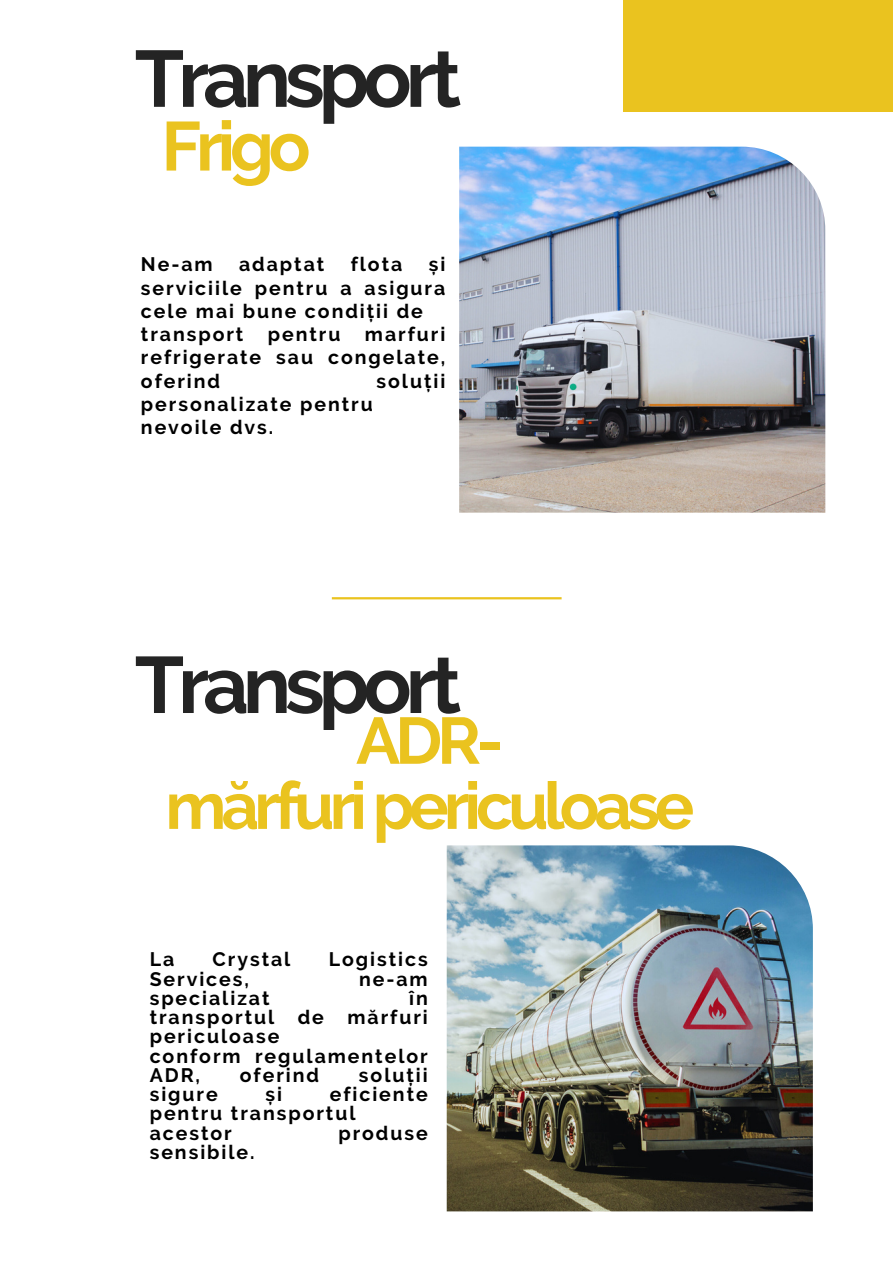
<style>
.page{position:relative;width:893px;height:1276px;background:#fff}
.page>*{position:absolute;margin:0;border:0;box-sizing:border-box;transform-origin:0 0}
.t1{font:700 79.8px "Raleway";letter-spacing:-.075em;color:#242424}
.t2{font:700 69.15px "Raleway";letter-spacing:-.075em;color:#eac31f}
.t3{font:700 65.55px "Raleway";letter-spacing:-.075em;color:#eac31f}
.t4{font:700 19.5px/23.2px "Raleway";letter-spacing:.1em;color:#000;text-align:justify}
</style>
<div class="page">
<img style="left:459px;top:147px;width:366px;height:366px">
<img style="left:446px;top:845px;width:366px;height:366px">
<div style="left:622px;top:0;width:270px;height:112px;background:#eac31f"></div>
<hr style="left:332px;top:597px;width:229px;height:2px;background:#eac31f">
<p class="t1" style="left:135px;top:32px;width:328px">Transport</p>
<p class="t2" style="left:161px;top:106px;width:150px">Frigo</p>
<p class="t4" style="left:141px;top:253px;width:73px">Ne-am</p>
<p class="t4" style="left:239px;top:253px;width:87px">adaptat</p>
<p class="t4" style="left:350px;top:253px;width:53px">flota</p>
<p class="t4" style="left:141px;top:253px;width:306px;text-indent:288px">și serviciile pentru a asigura cele mai bune condiții de</p>
<p class="t4" style="left:141px;top:323px;width:104px">transport</p>
<p class="t4" style="left:268px;top:323px;width:74px">pentru</p>
<p class="t4" style="left:141px;top:323px;width:306px;text-indent:224px">marfuri refrigerate sau congelate, oferind</p>
<p class="t4" style="left:376px;top:369px;width:70px">soluții</p>
<p class="t4" style="left:141px;top:392px;width:233px">personalizate pentru</p>
<p class="t4" style="left:141px;top:416px;width:134px">nevoile dvs.</p>
<p class="t1" style="left:135px;top:638px;width:328px">Transport</p>
<p class="t3" style="left:356px;top:702px;width:149px">ADR-</p>
<p class="t3" style="left:165px;top:767px;width:530px">mărfuri periculoase</p>
<p class="t4" style="left:150px;top:948px;width:26px">La</p>
<p class="t4" style="left:212px;top:948px;width:79px">Crystal</p>
<p class="t4" style="left:329px;top:948px;width:100px">Logistics</p>
<p class="t4" style="left:150px;top:967px;width:101px">Services,</p>
<p class="t4" style="left:359px;top:967px;width:70px">ne-am</p>
<p class="t4" style="left:150px;top:986px;width:121px">specializat</p>
<p class="t4" style="left:150px;top:988px;width:279px;line-height:19.2px;text-indent:259px">în transportul de mărfuri periculoase</p>
<p class="t4" style="left:150px;top:1046px;width:279px;line-height:19.2px">conform regulamentelor<br>ADR,</p>
<p class="t4" style="left:240px;top:1063px;width:81px">oferind</p>
<p class="t4" style="left:359px;top:1063px;width:70px">soluții</p>
<p class="t4" style="left:150px;top:1085px;width:279px;line-height:19.2px;text-indent:180px">eficiente pentru transportul</p>
<p class="t4" style="left:150px;top:1121px;width:84px">acestor</p>
<p class="t4" style="left:338px;top:1121px;width:91px">produse</p>
<p class="t4" style="left:150px;top:1140px;width:106px">sensibile.</p>
<p class="t4" style="left:150px;top:1082px;width:70px">sigure</p>
<p class="t4" style="left:265px;top:1082px;width:18px">și</p>
</div>
